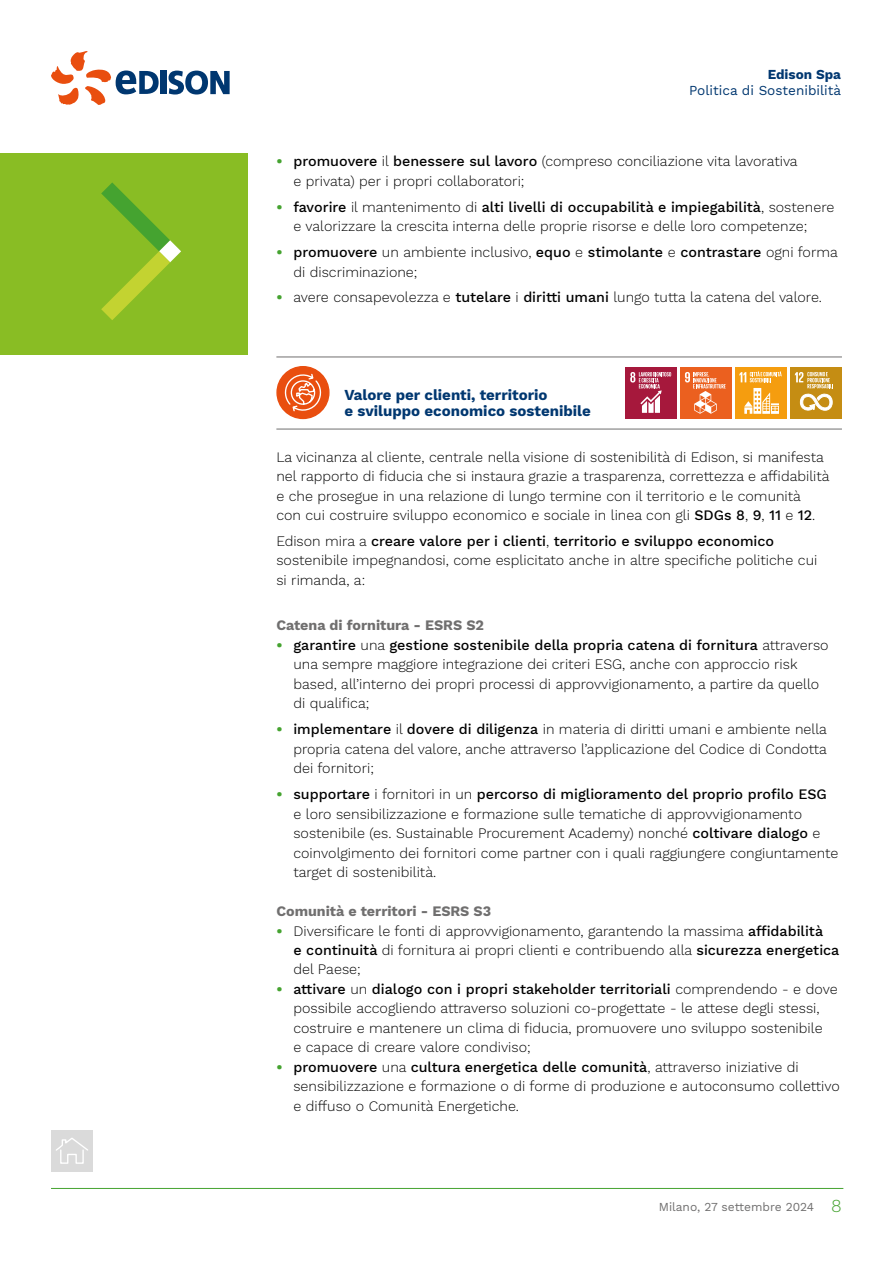
<style>
.page{position:relative;width:893px;height:1263px;background:#fff}
.page>*{position:absolute;margin:0;border:0;box-sizing:border-box;transform-origin:0 0}
.t1{font:700 15px/16.5px "Work Sans";color:#003770}
.t2{font:300 14.25px/19.5px "Work Sans";color:#000}
.t3{font:700 14.25px "Work Sans";color:#706f6f}
.t4{font:13.5px "Work Sans";color:#003770}
.t5{font:700 13.5px "Work Sans";color:#003770}
.t6{font:12px "Work Sans";color:#706f6f}
.s1{font-weight:700;color:#45a330}
.s2{font-weight:500}
.s3{font-weight:300;font-size:18px;color:#45a330}
</style>
<div class="page">
<hr style="left:51px;top:1188px;width:792px;height:1px;background:#45a330">
<div style="left:51px;top:1130px;width:42px;height:41px;background:#dadada"></div>
<svg style="left:56px;top:1138px;width:32px;height:26px"></svg>
<div style="left:0;top:153px;width:248px;height:202px;background:#89bd24"></div>
<svg style="left:101px;top:182px;width:80px;height:138px"></svg>
<hr style="left:276px;top:357px;width:566px;height:1px;background:#706f6f">
<hr style="left:276px;top:429px;width:566px;height:1px;background:#706f6f">
<svg style="left:276px;top:366px;width:54px;height:53px"></svg>
<svg style="left:169px;top:71px;width:61px;height:24px"></svg>
<div style="left:161px;top:71px;width:6px;height:23px;background:#003770"></div>
<svg style="left:51px;top:51px;width:108px;height:54px"></svg>
<div style="left:625px;top:368px;width:51px;height:51px;background:#a6183c"></div>
<svg style="left:630px;top:372px;width:41px;height:41px"></svg>
<div style="left:791px;top:368px;width:51px;height:51px;background:#c58d13"></div>
<svg style="left:795px;top:372px;width:38px;height:16px"></svg>
<svg style="left:800px;top:394px;width:32px;height:17px"></svg>
<div style="left:736px;top:368px;width:51px;height:51px;background:#f59d0f"></div>
<svg style="left:744px;top:388px;width:35px;height:26px"></svg>
<svg style="left:739px;top:371px;width:43px;height:11px"></svg>
<div style="left:681px;top:368px;width:51px;height:51px;background:#eb601f"></div>
<svg style="left:685px;top:372px;width:41px;height:42px"></svg>
<p class="t5" style="left:768px;top:66px;width:75px">Edison Spa</p>
<p class="t4" style="left:689px;top:83px;width:154px">Politica di Sostenibilità</p>
<p class="t2" style="left:293px;top:152px;width:506px;text-indent:-17px"><span class="s1">•</span> <span class="s2">promuovere</span> il <span class="s2">benessere sul lavoro</span> (compreso conciliazione vita lavorativa e privata) per i propri collaboratori;</p>
<p class="t2" style="left:293px;top:198px;width:542px;text-indent:-17px"><span class="s1">•</span> <span class="s2">favorire</span> il mantenimento di <span class="s2">alti livelli di occupabilità e impiegabilità</span>, sostenere e valorizzare la crescita interna delle proprie risorse e delle loro competenze;</p>
<p class="t2" style="left:293px;top:243px;width:546px;text-indent:-17px"><span class="s1">•</span> <span class="s2">promuovere</span> un ambiente inclusivo, <span class="s2">equo</span> e <span class="s2">stimolante</span> e <span class="s2">contrastare</span> ogni forma di discriminazione;</p>
<p class="t2" style="left:276px;top:288px;width:547px"><span class="s1">•</span> avere consapevolezza e <span class="s2">tutelare</span> i <span class="s2">diritti umani</span> lungo tutta la catena del valore.</p>
<p class="t1" style="left:344px;top:387px;width:248px">Valore per clienti, territorio<br>e sviluppo economico sostenibile</p>
<p class="t2" style="left:276px;top:447px;width:555px">La vicinanza al cliente, centrale nella visione di sostenibilità di Edison, si manifesta nel rapporto di fiducia che si instaura grazie a trasparenza, correttezza e affidabilità e che prosegue in una relazione di lungo termine con il territorio e le comunità<br>con cui costruire sviluppo economico e sociale in linea con gli <span class="s2">SDGs 8</span>, <span class="s2">9</span>, <span class="s2">11</span> e <span class="s2">12</span>.</p>
<p class="t2" style="left:276px;top:532px;width:542px">Edison mira a <span class="s2">creare valore per i clienti</span>, <span class="s2">territorio e sviluppo economico </span>sostenibile impegnandosi, come esplicitato anche in altre specifiche politiche cui si rimanda, a:</p>
<p class="t3" style="left:276px;top:617px;width:209px">Catena di fornitura - ESRS S2</p>
<p class="t2" style="left:293px;top:636px;width:537px;text-indent:-17px"><span class="s1">•</span> <span class="s2">garantire</span> una <span class="s2">gestione sostenibile della propria catena di fornitura</span> attraverso una sempre maggiore integrazione dei criteri ESG, anche con approccio risk based, all’interno dei propri processi di approvvigionamento, a partire da quello di qualifica;</p>
<p class="t2" style="left:293px;top:720px;width:535px;text-align:justify;text-indent:-17px"><span class="s1">•</span> <span class="s2">implementare</span> il <span class="s2">dovere di diligenza</span> in materia di diritti umani e ambiente nella propria catena del valore, anche attraverso l’applicazione del Codice di Condotta dei fornitori;</p>
<p class="t2" style="left:293px;top:785px;width:547px;text-indent:-17px"><span class="s1">•</span> <span class="s2">supportare</span> i fornitori in un <span class="s2">percorso di miglioramento del proprio profilo ESG<br></span>e loro sensibilizzazione e formazione sulle tematiche di approvvigionamento sostenibile (es. Sustainable Procurement Academy) nonché <span class="s2">coltivare dialogo</span> e coinvolgimento dei fornitori come partner con i quali raggiungere congiuntamente target di sostenibilità.</p>
<p class="t3" style="left:276px;top:903px;width:216px">Comunità e territori - ESRS S3</p>
<p class="t2" style="left:293px;top:921px;width:547px;text-indent:-17px"><span class="s1">•</span> Diversificare le fonti di approvvigionamento, garantendo la massima <span class="s2">affidabilità<br>e continuità</span> di fornitura ai propri clienti e contribuendo alla <span class="s2">sicurezza energetica </span>del Paese;</p>
<p class="t2" style="left:293px;top:980px;width:546px;text-indent:-17px"><span class="s1">•</span> <span class="s2">attivare</span> un <span class="s2">dialogo con i propri stakeholder territoriali</span> comprendendo - e dove possibile accogliendo attraverso soluzioni co-progettate - le attese degli stessi, costruire e mantenere un clima di fiducia, promuovere uno sviluppo sostenibile<br>e capace di creare valore condiviso;</p>
<p class="t2" style="left:293px;top:1058px;width:548px;text-indent:-17px"><span class="s1">•</span> <span class="s2">promuovere</span> una <span class="s2">cultura energetica delle comunità</span>, attraverso iniziative di sensibilizzazione e formazione o di forme di produzione e autoconsumo collettivo e diffuso o Comunità Energetiche.</p>
<p class="t6" style="left:659px;top:1200px;width:185px">Milano, 27 settembre 2024 <span class="s3">8</span></p>
</div>
